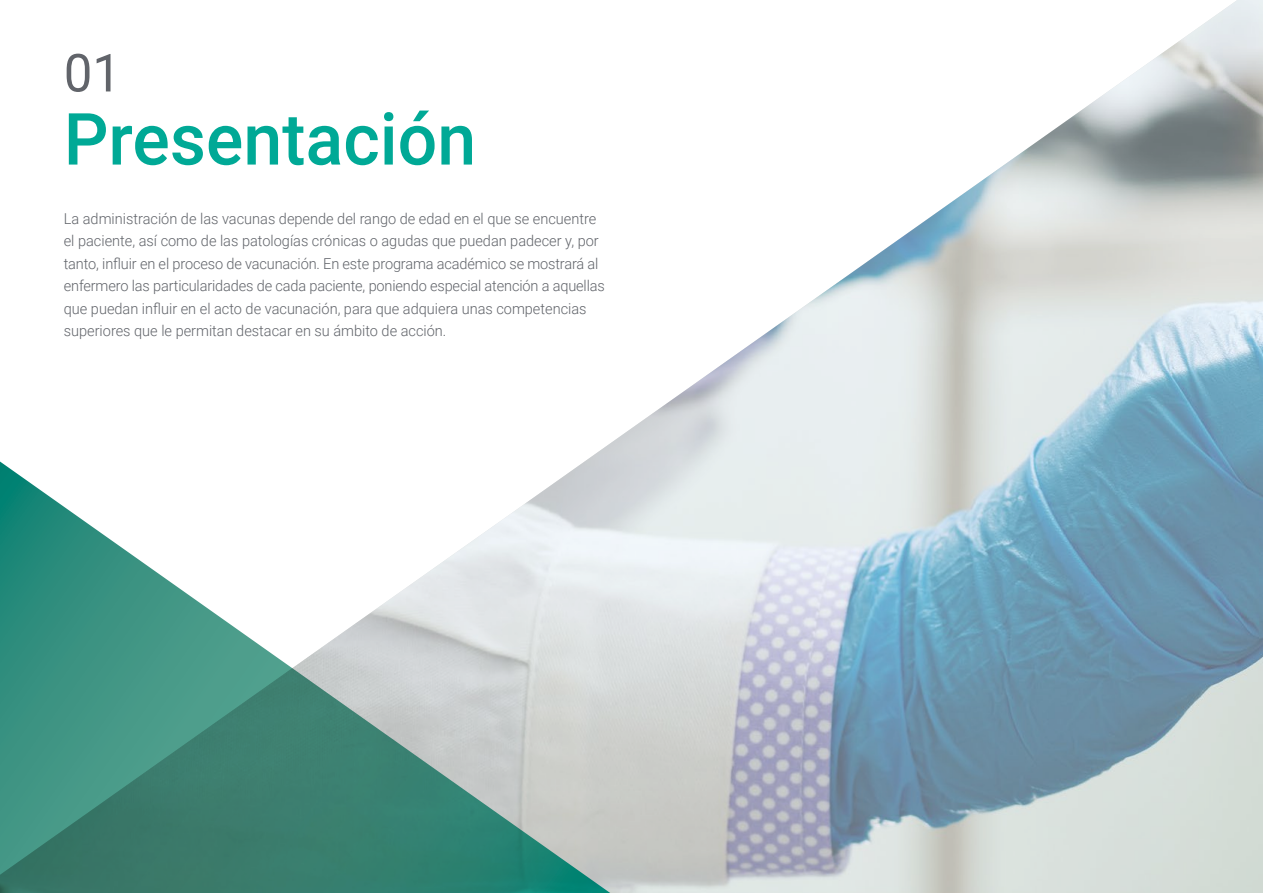
<style>
.page{position:relative;width:1263px;height:893px;background:#fff}
.page>*{position:absolute;margin:0;border:0;box-sizing:border-box;transform-origin:0 0}
.t1{font:500 72px "Roboto";color:#00a996}
.t2{font:52.5px "Roboto";color:#61646a}
.t3{font:300 15px/22.5px "Roboto";color:#61646a}
</style>
<div class="page">
<img style="left:607px;top:0;width:656px;height:893px">
<svg style="left:0;top:446px;width:640px;height:447px"></svg>
<h2 class="t2" style="left:64px;top:36px;width:59px">01</h2>
<h1 class="t1" style="left:64px;top:89px;width:414px">Presentación</h1>
<p class="t3" style="left:64px;top:207px;width:543px">La administración de las vacunas depende del rango de edad en el que se encuentre el paciente, así como de las patologías crónicas o agudas que puedan padecer y, por tanto, influir en el proceso de vacunación. En este programa académico se mostrará al enfermero las particularidades de cada paciente, poniendo especial atención a aquellas que puedan influir en el acto de vacunación, para que adquiera unas competencias superiores que le permitan destacar en su ámbito de acción.</p>
</div>
